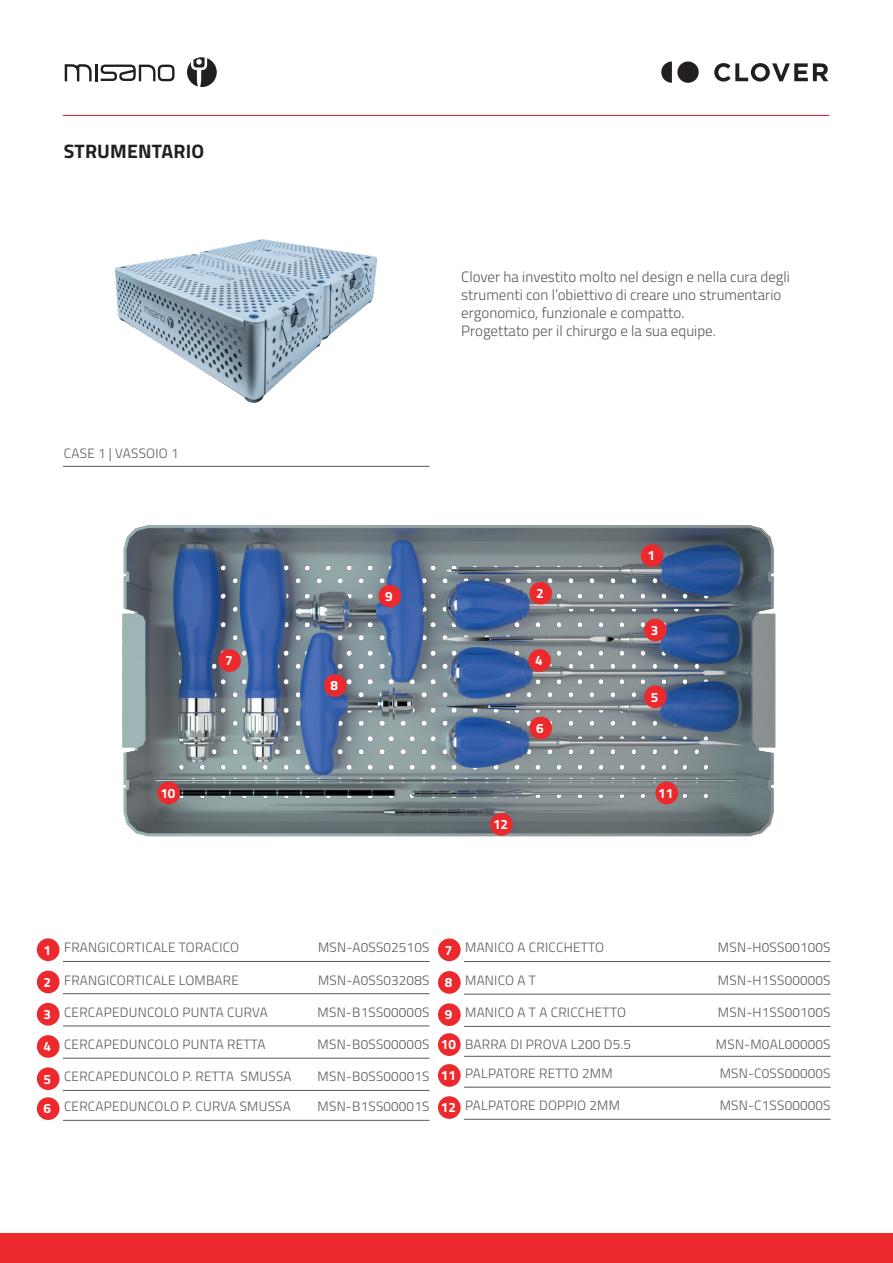
<style>
.page{position:relative;width:893px;height:1263px;background:#fff}
.page>*{position:absolute;margin:0;border:0;box-sizing:border-box;transform-origin:0 0}
.t1{font:700 19.5px "Titillium";letter-spacing:.01em;color:#231f20}
.t2{font:300 15px/18px "Titillium";color:#57585a}
.t3{font:300 13.5px/28.7px "Titillium";letter-spacing:.02em;color:#57585a}
.t4{font:700 13.5px "Titillium";color:#fff}
.s1{font-weight:700;color:#fff}
</style>
<div class="page">
<div style="left:0;top:1233px;width:893px;height:30px;background:#ec2a2d"></div>
<hr style="left:63px;top:115px;width:766px;height:1px;background:#d1232a">
<svg style="left:101px;top:65px;width:74px;height:16px"></svg>
<svg style="left:65px;top:64px;width:27px;height:17px"></svg>
<hr style="left:95px;top:64px;width:3px;height:17px;background:#231f20">
<svg style="left:187px;top:57px;width:30px;height:30px"></svg>
<svg style="left:661px;top:62px;width:38px;height:21px"></svg>
<svg style="left:714px;top:63px;width:114px;height:19px"></svg>
<img style="left:115px;top:239px;width:263px;height:164px">
<img style="left:63px;top:465px;width:713px;height:372px">
<hr style="left:63px;top:466px;width:366px;height:1px;background:#57585a">
<div style="left:641px;top:544px;width:22px;height:23px;background:#ec2a2d;border-radius:50%"></div>
<hr style="left:63px;top:961px;width:366px;height:1px;background:#57585a">
<div style="left:37px;top:938px;width:23px;height:23px;background:#ec2a2d;border-radius:50%"></div>
<hr style="left:63px;top:993px;width:366px;height:1px;background:#57585a">
<div style="left:37px;top:971px;width:23px;height:22px;background:#ec2a2d;border-radius:50%"></div>
<hr style="left:63px;top:1025px;width:366px;height:1px;background:#57585a">
<div style="left:37px;top:1003px;width:23px;height:22px;background:#ec2a2d;border-radius:50%"></div>
<hr style="left:63px;top:1058px;width:366px;height:1px;background:#57585a">
<div style="left:37px;top:1035px;width:23px;height:23px;background:#ec2a2d;border-radius:50%"></div>
<hr style="left:63px;top:1090px;width:366px;height:1px;background:#57585a">
<div style="left:37px;top:1067px;width:23px;height:23px;background:#ec2a2d;border-radius:50%"></div>
<hr style="left:63px;top:1120px;width:366px;height:1px;background:#57585a">
<div style="left:37px;top:1097px;width:23px;height:23px;background:#ec2a2d;border-radius:50%"></div>
<hr style="left:464px;top:961px;width:367px;height:1px;background:#57585a">
<div style="left:438px;top:938px;width:23px;height:23px;background:#ec2a2d;border-radius:50%"></div>
<hr style="left:464px;top:994px;width:367px;height:1px;background:#57585a">
<div style="left:438px;top:971px;width:23px;height:23px;background:#ec2a2d;border-radius:50%"></div>
<hr style="left:464px;top:1026px;width:367px;height:1px;background:#57585a">
<div style="left:438px;top:1003px;width:23px;height:23px;background:#ec2a2d;border-radius:50%"></div>
<hr style="left:464px;top:1056px;width:367px;height:1px;background:#57585a">
<div style="left:438px;top:1033px;width:23px;height:23px;background:#ec2a2d;border-radius:50%"></div>
<hr style="left:464px;top:1087px;width:367px;height:1px;background:#57585a">
<div style="left:438px;top:1064px;width:23px;height:23px;background:#ec2a2d;border-radius:50%"></div>
<div style="left:529px;top:582px;width:23px;height:22px;background:#ec2a2d;border-radius:50%"></div>
<div style="left:644px;top:619px;width:23px;height:22px;background:#ec2a2d;border-radius:50%"></div>
<div style="left:528px;top:649px;width:23px;height:23px;background:#ec2a2d;border-radius:50%"></div>
<div style="left:644px;top:685px;width:23px;height:23px;background:#ec2a2d;border-radius:50%"></div>
<div style="left:529px;top:716px;width:23px;height:23px;background:#ec2a2d;border-radius:50%"></div>
<div style="left:157px;top:782px;width:23px;height:22px;background:#ec2a2d;border-radius:50%"></div>
<div style="left:490px;top:813px;width:23px;height:23px;background:#ec2a2d;border-radius:50%"></div>
<div style="left:655px;top:782px;width:23px;height:22px;background:#ec2a2d;border-radius:50%"></div>
<div style="left:218px;top:649px;width:23px;height:23px;background:#ec2a2d;border-radius:50%"></div>
<div style="left:378px;top:585px;width:23px;height:22px;background:#ec2a2d;border-radius:50%"></div>
<div style="left:324px;top:674px;width:23px;height:23px;background:#ec2a2d;border-radius:50%"></div>
<hr style="left:464px;top:1119px;width:367px;height:1px;background:#57585a">
<div style="left:438px;top:1096px;width:23px;height:23px;background:#ec2a2d;border-radius:50%"></div>
<h1 class="t1" style="left:64px;top:137px;width:142px">STRUMENTARIO</h1>
<p class="t3" style="left:64px;top:438px;width:116px">CASE 1 | VASSOIO 1</p>
<p class="t4" style="left:160px;top:783px;width:17px">10</p>
<p class="t4" style="left:225px;top:650px;width:9px">7</p>
<p class="t2" style="left:461px;top:267px;width:330px">Clover ha investito molto nel design e nella cura degli strumenti con l’obiettivo di creare uno strumentario ergonomico, funzionale e compatto.<br>Progettato per il chirurgo e la sua equipe.</p>
<p class="t4" style="left:331px;top:675px;width:9px">8</p>
<p class="t4" style="left:385px;top:586px;width:9px">9</p>
<p class="t4" style="left:536px;top:583px;width:9px">2</p>
<p class="t4" style="left:535px;top:650px;width:9px">4</p>
<p class="t4" style="left:536px;top:718px;width:9px">6</p>
<p class="t4" style="left:493px;top:814px;width:17px">12</p>
<p class="t4" style="left:647px;top:545px;width:9px">1</p>
<p class="t4" style="left:651px;top:620px;width:9px">3</p>
<p class="t4" style="left:651px;top:687px;width:9px">5</p>
<p class="t4" style="left:658px;top:783px;width:17px">11</p>
<p class="t3" style="left:44px;top:932px;width:197px"><span class="s1">1</span> FRANGICORTICALE TORACICO</p>
<p class="t3" style="left:318px;top:932px;width:113px">MSN-A0SS02510S</p>
<p class="t3" style="left:44px;top:965px;width:197px"><span class="s1">2</span> FRANGICORTICALE LOMBARE</p>
<p class="t3" style="left:318px;top:965px;width:113px">MSN-A0SS03208S</p>
<p class="t3" style="left:44px;top:997px;width:226px"><span class="s1">3</span> CERCAPEDUNCOLO PUNTA CURVA</p>
<p class="t3" style="left:318px;top:997px;width:113px">MSN-B1SS00000S</p>
<p class="t3" style="left:44px;top:1029px;width:223px"><span class="s1">4</span> CERCAPEDUNCOLO PUNTA RETTA</p>
<p class="t3" style="left:318px;top:1029px;width:113px">MSN-B0SS00000S</p>
<p class="t3" style="left:44px;top:1061px;width:250px"><span class="s1">5</span> CERCAPEDUNCOLO P. RETTA SMUSSA</p>
<p class="t3" style="left:318px;top:1061px;width:113px">MSN-B0SS00001S</p>
<p class="t3" style="left:44px;top:1091px;width:249px"><span class="s1">6</span> CERCAPEDUNCOLO P. CURVA SMUSSA</p>
<p class="t3" style="left:318px;top:1091px;width:113px">MSN-B1SS00001S</p>
<p class="t3" style="left:445px;top:933px;width:161px"><span class="s1">7</span> MANICO A CRICCHETTO</p>
<p class="t3" style="left:718px;top:933px;width:114px">MSN-H0SS00100S</p>
<p class="t3" style="left:445px;top:965px;width:93px"><span class="s1">8</span> MANICO A T</p>
<p class="t3" style="left:718px;top:965px;width:114px">MSN-H1SS00000S</p>
<p class="t3" style="left:445px;top:997px;width:183px"><span class="s1">9</span> MANICO A T A CRICCHETTO</p>
<p class="t3" style="left:718px;top:997px;width:114px">MSN-H1SS00100S</p>
<p class="t3" style="left:441px;top:1030px;width:173px"><span class="s1">10<br>11</span> PALPATORE RETTO 2MM</p>
<p class="t3" style="left:465px;top:1029px;width:167px">BARRA DI PROVA L200 D5.5</p>
<p class="t3" style="left:716px;top:1029px;width:116px">MSN-M0AL00000S</p>
<p class="t3" style="left:720px;top:1058px;width:112px">MSN-C0SS00000S</p>
<p class="t3" style="left:441px;top:1090px;width:181px"><span class="s1">12</span> PALPATORE DOPPIO 2MM</p>
<p class="t3" style="left:720px;top:1090px;width:112px">MSN-C1SS00000S</p>
</div>
